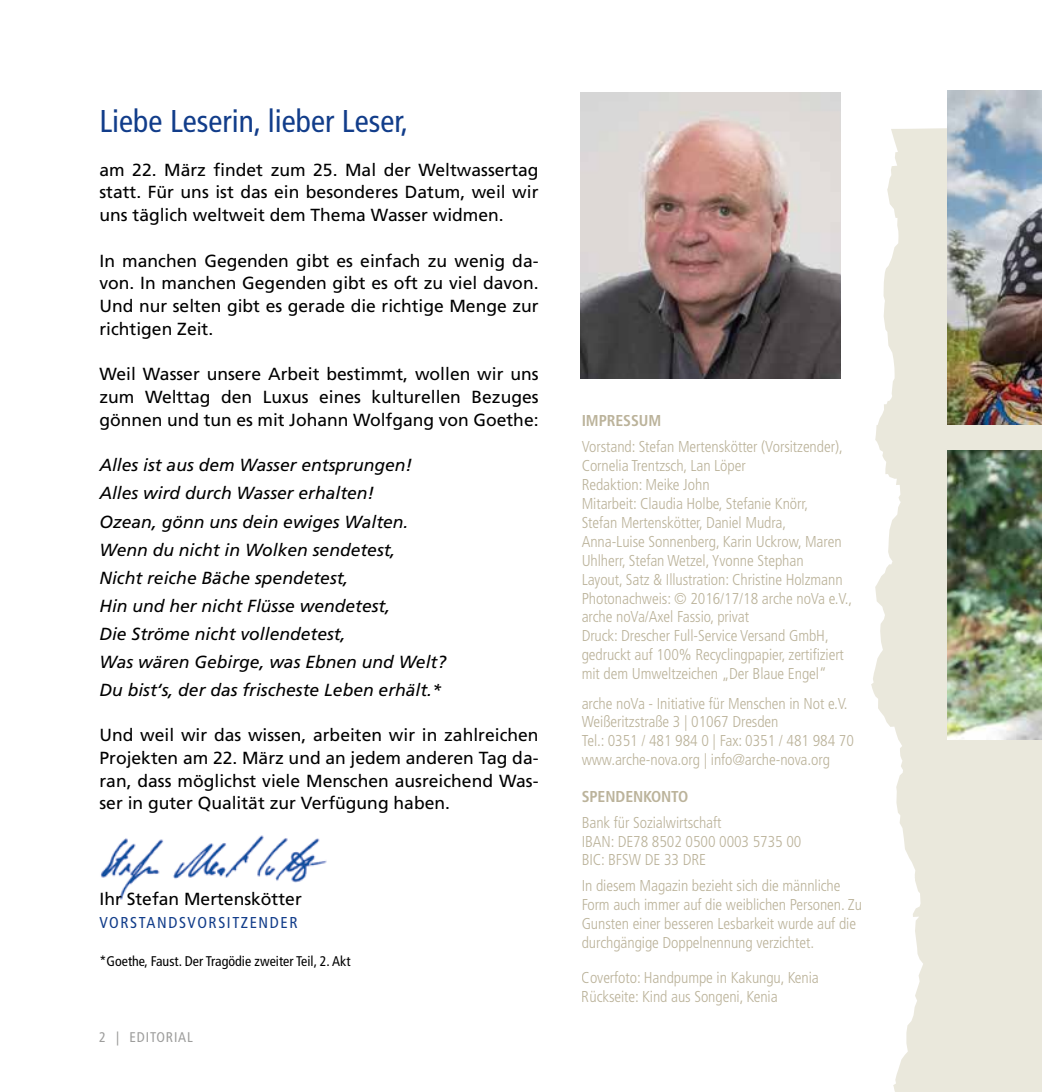
<style>
.page{position:relative;width:1042px;height:1092px;background:#fff}
.page>*{position:absolute;margin:0;border:0;box-sizing:border-box;transform-origin:0 0}
.t1{font:condensed 31.5px "Frutiger";color:#123d8a}
.t2{font:17.5px/22.8px "Frutiger";color:#000;text-align:justify}
.t3{font:italic 17.5px/28px "Frutiger";color:#000}
.t4{font:300 condensed 15.75px/18.9px "Frutiger";letter-spacing:-.005em;color:#9e926f}
.t5{font:condensed 15.75px "Frutiger";letter-spacing:.1em;color:#123d8a}
.t6{font:700 condensed 15.75px "Frutiger";letter-spacing:-.005em;color:#9e926f}
.t7{font:condensed 14px "Frutiger";color:#000}
.t8{font:condensed 14px "Frutiger";letter-spacing:.06em;color:#9d9d9c}
</style>
<div class="page">
<svg style="left:871px;top:128px;width:171px;height:963px;fill:#eae8dc"></svg>
<img style="left:581px;top:93px;width:260px;height:286px">
<img style="left:100px;top:835px;width:227px;height:65px">
<img style="left:947px;top:91px;width:95px;height:333px">
<img style="left:947px;top:450px;width:95px;height:289px">
<h1 class="t1" style="left:99px;top:102px;width:310px">Liebe Leserin, lieber Leser,</h1>
<p class="t2" style="left:99px;top:158px;width:441px">am 22. März findet zum 25. Mal der Weltwassertag statt. Für uns ist das ein besonderes Datum, weil wir uns täglich weltweit dem Thema Wasser widmen.</p>
<p class="t2" style="left:99px;top:249px;width:441px">In manchen Gegenden gibt es einfach zu wenig da&shy;von. In manchen Gegenden gibt es oft zu viel davon.<br>Und nur selten gibt es gerade die richtige Menge zur richtigen Zeit.</p>
<p class="t2" style="left:99px;top:363px;width:441px">Weil Wasser unsere Arbeit bestimmt, wollen wir uns zum Welttag den Luxus eines kulturellen Bezuges gönnen und tun es mit Johann Wolfgang von Goethe:</p>
<p class="t3" style="left:99px;top:451px;width:348px">Alles ist aus dem Wasser entsprungen!<br>Alles wird durch Wasser erhalten!<br>Ozean, gönn uns dein ewiges Walten.<br>Wenn du nicht in Wolken sendetest,<br>Nicht reiche Bäche spendetest,<br>Hin und her nicht Flüsse wendetest,<br>Die Ströme nicht vollendetest,<br>Was wären Gebirge, was Ebnen und Welt?<br>Du bist‘s, der das frischeste Leben erhält.*</p>
<p class="t2" style="left:99px;top:723px;width:441px">Und weil wir das wissen, arbeiten wir in zahlreichen Projekten am 22. März und an jedem anderen Tag da&shy;ran, dass möglichst viele Menschen ausreichend Was&shy;ser in guter Qualität zur Verfügung haben.</p>
<p class="t2" style="left:99px;top:887px;width:204px">Ihr Stefan Mertenskötter</p>
<p class="t5" style="left:99px;top:913px;width:200px">VORSTANDSVORSITZENDER</p>
<p class="t7" style="left:99px;top:952px;width:252px">*Goethe, Faust. Der Tragödie zweiter Teil, 2. Akt</p>
<p class="t8" style="left:99px;top:1028px;width:95px">2 | EDITORIAL</p>
<p class="t6" style="left:582px;top:411px;width:81px">IMPRESSUM</p>
<p class="t4" style="left:582px;top:437px;width:272px">Vorstand: Stefan Mertenskötter (Vorsitzender), Cornelia Trentzsch, Lan Löper<br>Redaktion: Meike John<br>Mitarbeit: Claudia Holbe, Stefanie Knörr,<br>Stefan Mertenskötter, Daniel Mudra, Anna-Luise Sonnenberg, Karin Uckrow, Maren Uhlherr, Stefan Wetzel, Yvonne Stephan<br>Layout, Satz &amp; Illustration: Christine Holzmann Photonachweis: © 2016/17/18 arche noVa e.V., arche noVa/Axel Fassio, privat<br>Druck: Drescher Full-Service Versand GmbH, gedruckt auf 100% Recyclingpapier, zertifiziert mit dem Umweltzeichen „Der Blaue Engel“</p>
<p class="t4" style="left:582px;top:693px;width:274px">arche noVa - Initiative für Menschen in Not e.V.<br>Weißeritzstraße 3 | 01067 Dresden<br>Tel.: 0351 / 481 984 0 | Fax: 0351 / 481 984 70 www.arche-nova.org | info@arche-nova.org</p>
<p class="t6" style="left:582px;top:786px;width:108px">SPENDENKONTO</p>
<p class="t4" style="left:582px;top:812px;width:221px">Bank für Sozialwirtschaft<br>IBAN: DE78 8502 0500 0003 5735 00<br>BIC: BFSW DE 33 DRE</p>
<p class="t4" style="left:582px;top:876px;width:282px">In diesem Magazin bezieht sich die männliche Form auch immer auf die weiblichen Personen. Zu Gunsten einer besseren Lesbarkeit wurde auf die durchgängige Doppelnennung verzichtet.</p>
<p class="t4" style="left:582px;top:968px;width:239px">Coverfoto: Handpumpe in Kakungu, Kenia<br>Rückseite: Kind aus Songeni, Kenia</p>
</div>
